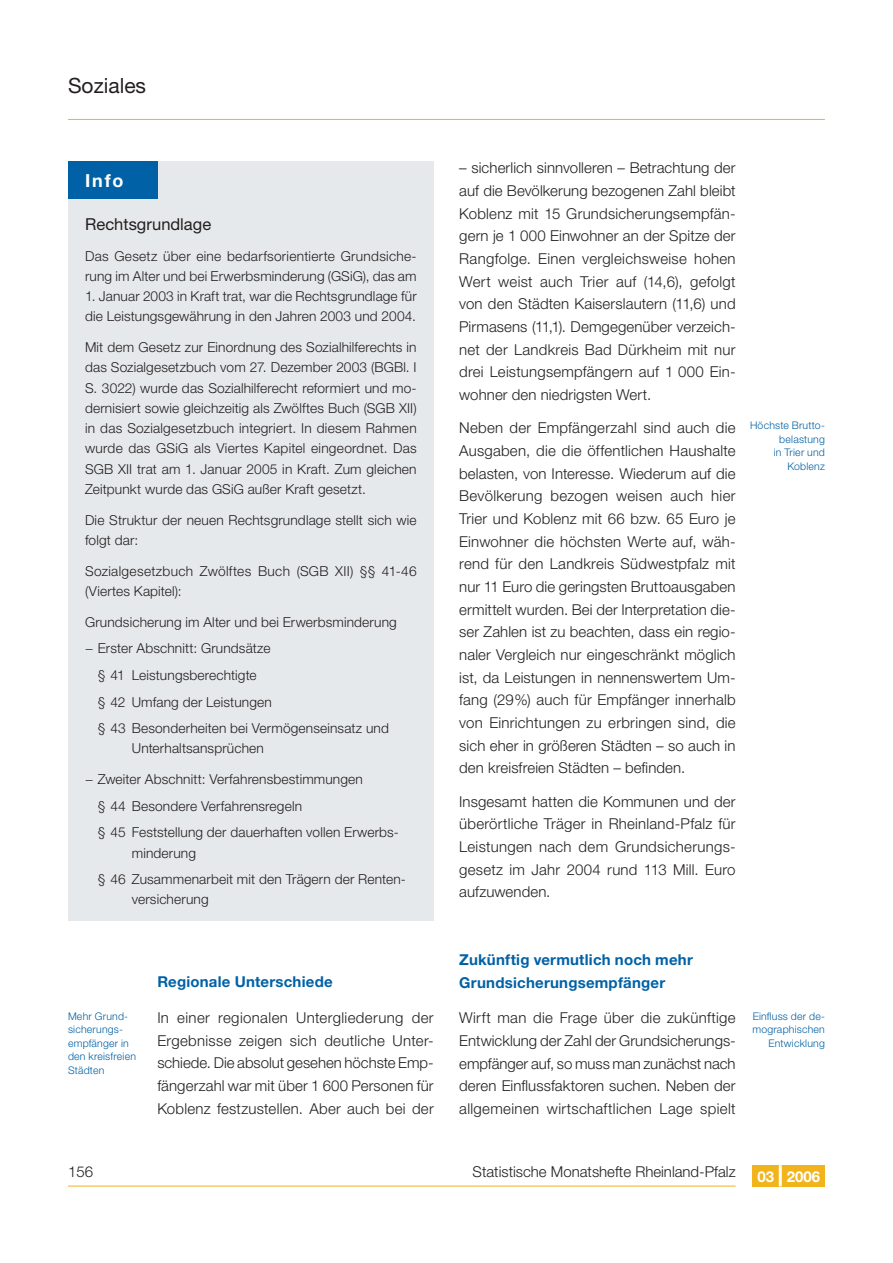
<style>
.page{position:relative;width:893px;height:1263px;background:#fff}
.page>*{position:absolute;margin:0;border:0;box-sizing:border-box;transform-origin:0 0}
.t1{font:21px "Helvetica Neue LT";color:#231f20}
.t2{font:700 18px "Helvetica Neue LT";color:#fff}
.t3{font:16.5px "Helvetica Neue LT";color:#231f20}
.t4{font:300 15px/22.6px "Helvetica Neue LT";letter-spacing:.01em;color:#231f20;text-align:justify}
.t5{font:700 15px/22.6px "Helvetica Neue LT";letter-spacing:.015em;color:#0061a6}
.t6{font:700 15px "Helvetica Neue LT";color:#fff}
.t7{font:300 13.65px/20.2px "Helvetica Neue LT";letter-spacing:.01em;color:#231f20}
.t8{font:300 10.5px/13.5px "Helvetica Neue LT";letter-spacing:.02em;color:#0061a6;text-align:right}
</style>
<div class="page">
<hr style="left:68px;top:119px;width:757px;height:1px;background:#f1b41c">
<div style="left:753px;top:1165px;width:72px;height:21px;background:#f1b41c"></div>
<hr style="left:779px;top:1165px;width:3px;height:21px;background:#fff">
<hr style="left:68px;top:1186px;width:668px;height:1px;background:#f1b41c">
<div style="left:68px;top:162px;width:366px;height:759px;background:#e6e9eb"></div>
<div style="left:68px;top:162px;width:89px;height:37px;background:#0061a6"></div>
<h1 class="t1" style="left:68px;top:73px;width:80px">Soziales</h1>
<p class="t2" style="left:85px;top:170px;width:40px">Info</p>
<p class="t3" style="left:85px;top:214px;width:128px">Rechtsgrundlage</p>
<p class="t7" style="left:85px;top:245px;width:333px">Das Gesetz über eine bedarfsorientierte Grundsiche&shy;rung im Alter und bei Erwerbsminderung (GSiG), das am</p>
<p class="t7" style="left:85px;top:286px;width:333px">1. Januar 2003 in Kraft trat, war die Rechtsgrundlage für die Leistungsgewährung in den Jahren 2003 und 2004.</p>
<p class="t7" style="left:85px;top:337px;width:333px;text-align:justify">Mit dem Gesetz zur Einordnung des Sozialhilferechts in das Sozialgesetzbuch vom 27. Dezember 2003 (BGBl. I S. 3022) wurde das Sozialhilferecht reformiert und mo&shy;dernisiert sowie gleichzeitig als Zwölftes Buch (SGB XII) in das Sozialgesetzbuch integriert. In diesem Rahmen wurde das GSiG als Viertes Kapitel eingeordnet. Das SGB XII trat am 1. Januar 2005 in Kraft. Zum gleichen Zeitpunkt wurde das GSiG außer Kraft gesetzt.</p>
<p class="t7" style="left:85px;top:509px;width:333px">Die Struktur der neuen Rechtsgrundlage stellt sich wie folgt dar:</p>
<p class="t7" style="left:85px;top:560px;width:333px">Sozialgesetzbuch Zwölftes Buch (SGB XII) §§ 41-46 (Viertes Kapitel):</p>
<p class="t7" style="left:85px;top:611px;width:313px">Grundsicherung im Alter und bei Erwerbsminderung</p>
<p class="t7" style="left:85px;top:638px;width:187px">− Erster Abschnitt: Grundsätze</p>
<p class="t7" style="left:98px;top:665px;width:160px">§ 41 Leistungsberechtigte</p>
<p class="t7" style="left:98px;top:691px;width:176px">§ 42 Umfang der Leistungen</p>
<p class="t7" style="left:98px;top:718px;width:293px">§ 43 Besonderheiten bei Vermögenseinsatz und</p>
<p class="t7" style="left:132px;top:738px;width:134px">Unterhaltsansprüchen</p>
<p class="t7" style="left:98px;top:766px;width:301px;line-height:26.5px;text-indent:-13px">− Zweiter Abschnitt: Verfahrensbestimmungen<br>§ 44 Besondere Verfahrensregeln<br>§ 45 Feststellung der dauerhaften vollen Erwerbs-</p>
<p class="t7" style="left:98px;top:839px;width:308px;line-height:26.5px;text-indent:34px">minderung<br>§ 46 Zusammenarbeit mit den Trägern der Renten-</p>
<p class="t7" style="left:132px;top:889px;width:78px">versicherung</p>
<p class="t8" style="left:68px;top:1009px;width:70px;text-align:left">Mehr Grund&shy;sicherungs&shy;empfänger in den kreisfreien<br>Städten</p>
<p class="t5" style="left:157px;top:970px;width:177px">Regionale Unterschiede</p>
<p class="t4" style="left:157px;top:1006px;width:278px">In einer regionalen Untergliederung der Ergebnisse zeigen sich deutliche Unter&shy;schiede. Die absolut gesehen höchste Emp&shy;fängerzahl war mit über 1 600 Personen für Koblenz festzustellen. Aber auch bei der</p>
<p class="t4" style="left:459px;top:156px;width:278px">– sicherlich sinnvolleren – Betrachtung der auf die Bevölkerung bezogenen Zahl bleibt Koblenz mit 15 Grundsicherungsempfän&shy;gern je 1 000 Einwohner an der Spitze der Rangfolge. Einen vergleichsweise hohen Wert weist auch Trier auf (14,6), gefolgt von den Städten Kaiserslautern (11,6) und Pirmasens (11,1). Demgegenüber verzeich&shy;net der Landkreis Bad Dürkheim mit nur drei Leistungsempfängern auf 1 000 Ein&shy;wohner den niedrigsten Wert.</p>
<p class="t4" style="left:459px;top:416px;width:278px">Neben der Empfängerzahl sind auch die Ausgaben, die die öffentlichen Haushalte belasten, von Interesse. Wiederum auf die Bevölkerung bezogen weisen auch hier Trier und Koblenz mit 66 bzw. 65 Euro je Einwohner die höchsten Werte auf, wäh&shy;rend für den Landkreis Südwestpfalz mit nur 11 Euro die geringsten Bruttoausgaben ermittelt wurden. Bei der Interpretation die&shy;ser Zahlen ist zu beachten, dass ein regio&shy;naler Vergleich nur eingeschränkt möglich ist, da Leistungen in nennenswertem Um&shy;fang (29%) auch für Empfänger innerhalb von Einrichtungen zu erbringen sind, die sich eher in größeren Städten – so auch in den kreisfreien Städten – befinden.</p>
<p class="t4" style="left:459px;top:790px;width:278px">Insgesamt hatten die Kommunen und der überörtliche Träger in Rheinland-Pfalz für Leistungen nach dem Grundsicherungs&shy;gesetz im Jahr 2004 rund 113 Mill. Euro aufzuwenden.</p>
<p class="t8" style="left:750px;top:418px;width:76px">Höchste Brutto&shy;belastung<br>in Trier und<br>Koblenz</p>
<p class="t5" style="left:459px;top:948px;width:235px">Zukünftig vermutlich noch mehr<br>Grundsicherungsempfänger</p>
<p class="t4" style="left:459px;top:1006px;width:278px">Wirft man die Frage über die zukünftige Entwicklung der Zahl der Grundsicherungs&shy;empfänger auf, so muss man zunächst nach deren Einflussfaktoren suchen. Neben der allgemeinen wirtschaftlichen Lage spielt</p>
<p class="t8" style="left:752px;top:1009px;width:74px">Einfluss der de&shy;mographischen<br>Entwicklung</p>
<p class="t4" style="left:68px;top:1160px;width:27px">156</p>
<p class="t4" style="left:473px;top:1160px;width:265px">Statistische Monatshefte Rheinland-Pfalz</p>
<p class="t6" style="left:757px;top:1167px;width:64px">03 2006</p>
</div>
